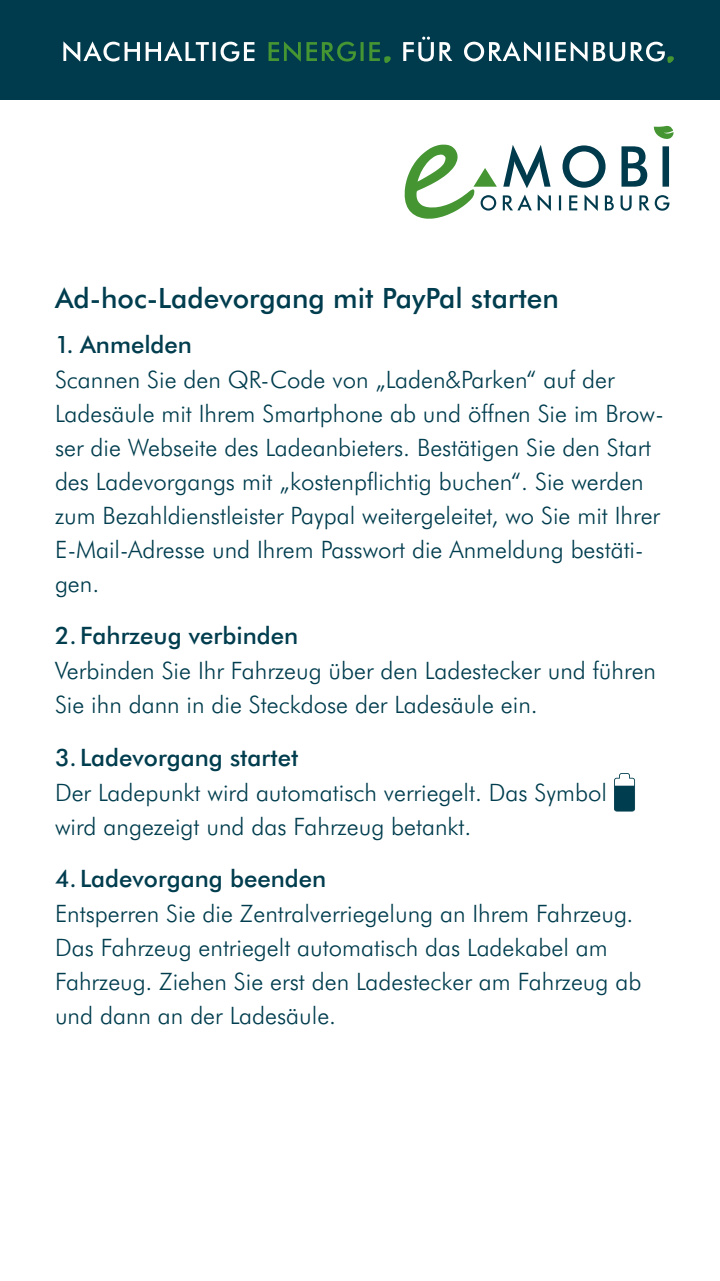
<style>
.page{position:relative;width:720px;height:1281px;background:#fff}
.page>*{position:absolute;margin:0;border:0;box-sizing:border-box;transform-origin:0 0}
.t1{font:500 28px "Futura BT";color:#003d4e}
.t2{font:300 24px/34px "Futura BT";color:#003d4e}
.t3{font:500 24px "Futura BT";color:#003d4e}
</style>
<div class="page">
<svg style="left:614px;top:773px;width:21px;height:38px"></svg>
<div style="left:0;top:0;width:720px;height:100px;background:#003b4d"></div>
<svg style="left:63px;top:41px;width:191px;height:21px"></svg>
<svg style="left:403px;top:37px;width:271px;height:25px"></svg>
<svg style="left:269px;top:41px;width:121px;height:21px"></svg>
<svg style="left:404px;top:125px;width:270px;height:94px"></svg>
<p class="t1" style="left:55px;top:280px;width:505px">Ad-hoc-Ladevorgang mit PayPal starten</p>
<p class="t3" style="left:55px;top:329px;width:139px">1. Anmelden</p>
<p class="t2" style="left:55px;top:362px;width:610px">Scannen Sie den QR-Code von „Laden&amp;Parken“ auf der Ladesäule mit Ihrem Smartphone ab und öffnen Sie im Brow&shy;ser die Webseite des Ladeanbieters. Bestätigen Sie den Start des Ladevorgangs mit „kostenpflichtig buchen“. Sie werden zum Bezahldienstleister Paypal weitergeleitet, wo Sie mit Ihrer E-Mail-Adresse und Ihrem Passwort die Anmeldung bestäti&shy;gen.</p>
<p class="t3" style="left:55px;top:620px;width:245px">2. Fahrzeug verbinden</p>
<p class="t2" style="left:55px;top:653px;width:603px">Verbinden Sie Ihr Fahrzeug über den Ladestecker und führen<br>Sie ihn dann in die Steckdose der Ladesäule ein.</p>
<p class="t3" style="left:55px;top:741px;width:245px">3. Ladevorgang startet</p>
<p class="t2" style="left:55px;top:774px;width:554px">Der Ladepunkt wird automatisch verriegelt. Das Symbol wird angezeigt und das Fahrzeug betankt.</p>
<p class="t3" style="left:55px;top:862px;width:273px">4. Ladevorgang beenden</p>
<p class="t2" style="left:55px;top:895px;width:588px">Entsperren Sie die Zentralverriegelung an Ihrem Fahrzeug.<br>Das Fahrzeug entriegelt automatisch das Ladekabel am Fahrzeug. Ziehen Sie erst den Ladestecker am Fahrzeug ab und dann an der Ladesäule.</p>
</div>
